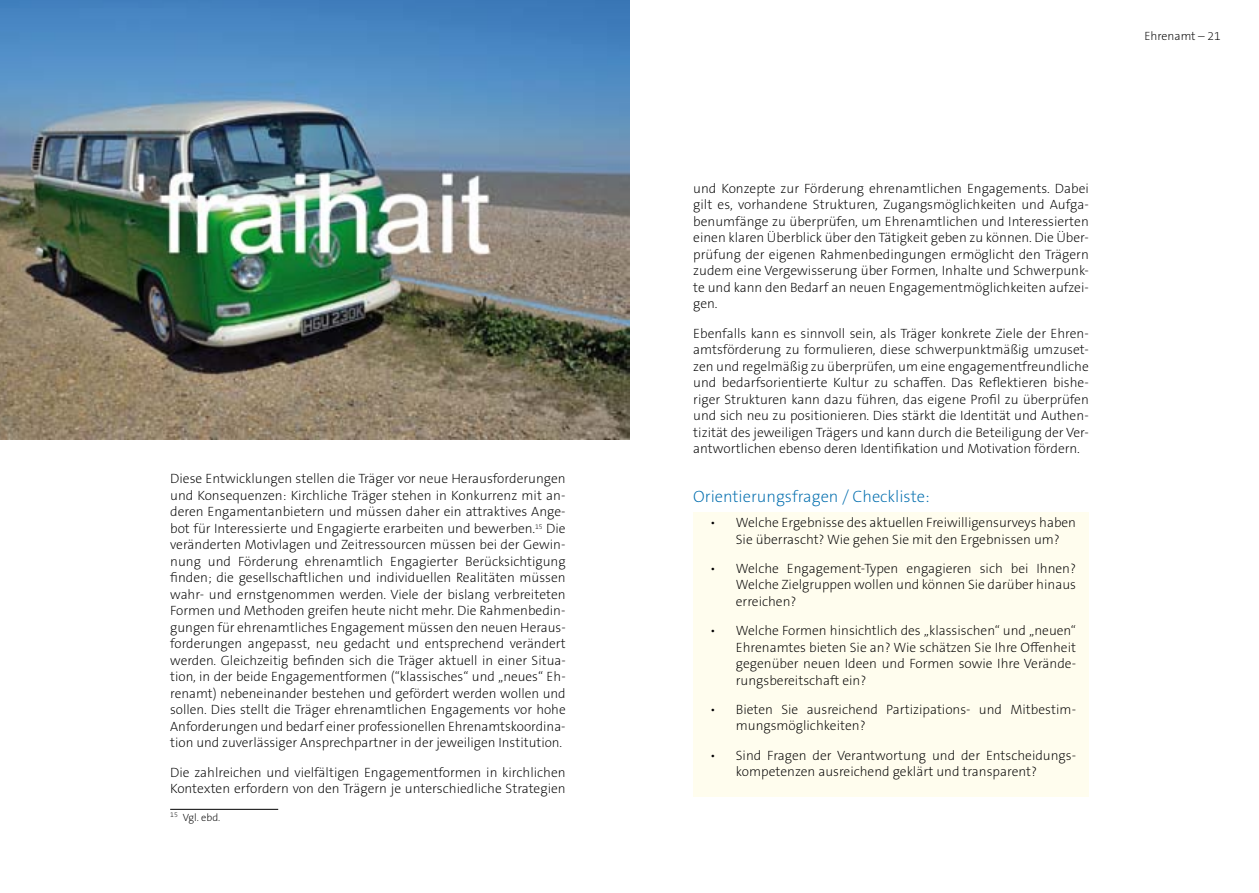
<style>
.page{position:relative;width:1259px;height:893px;background:#fff}
.page>*{position:absolute;margin:0;border:0;box-sizing:border-box;transform-origin:0 0}
.t1{font:200 16.5px "The Sans B W2";color:#006dae}
.t2{font:200 13.5px/16.5px "The Sans B W2";color:#000;text-align:justify}
.t3{font:200 12px "The Sans B W2";color:#000}
.t4{font:200 10.5px "The Sans B W2";color:#000}
</style>
<div class="page">
<div style="left:693px;top:512px;width:396px;height:284px;background:#fffdee"></div>
<hr style="left:170px;top:809px;width:108px;height:1px;background:#000">
<img style="left:0;top:0;width:629px;height:439px">
<p class="t2" style="left:170px;top:471px;width:397px">Diese Entwicklungen stellen die Träger vor neue Herausforderungen und Konsequenzen: Kirchliche Träger stehen in Konkurrenz mit an&shy;deren Engamentanbietern und müssen daher ein attraktives Ange&shy;bot für Interessierte und Engagierte erarbeiten und bewerben.<sup>15</sup> Die veränderten Motivlagen und Zeitressourcen müssen bei der Gewin&shy;nung und Förderung ehrenamtlich Engagierter Berücksichtigung finden; die gesellschaftlichen und individuellen Realitäten müssen wahr- und ernstgenommen werden. Viele der bislang verbreiteten Formen und Methoden greifen heute nicht mehr. Die Rahmenbedin&shy;gungen für ehrenamtliches Engagement müssen den neuen Heraus&shy;forderungen angepasst, neu gedacht und entsprechend verändert werden. Gleichzeitig befinden sich die Träger aktuell in einer Situa&shy;tion, in der beide Engagementformen (“klassisches“ und „neues“ Eh&shy;renamt) nebeneinander bestehen und gefördert werden wollen und sollen. Dies stellt die Träger ehrenamtlichen Engagements vor hohe Anforderungen und bedarf einer professionellen Ehrenamtskoordina&shy;tion und zuverlässiger Ansprechpartner in der jeweiligen Institution.</p>
<p class="t2" style="left:170px;top:764px;width:397px">Die zahlreichen und vielfältigen Engagementformen in kirchlichen<br>Kontexten erfordern von den Trägern je unterschiedliche Strategien</p>
<p class="t4" style="left:170px;top:810px;width:52px"><sup>15</sup> Vgl. ebd.</p>
<p class="t2" style="left:693px;top:180px;width:397px">und Konzepte zur Förderung ehrenamtlichen Engagements. Dabei gilt es, vorhandene Strukturen, Zugangsmöglichkeiten und Aufga&shy;benumfänge zu überprüfen, um Ehrenamtlichen und Interessierten einen klaren Überblick über den Tätigkeit geben zu können. Die Über&shy;prüfung der eigenen Rahmenbedingungen ermöglicht den Trägern zudem eine Vergewisserung über Formen, Inhalte und Schwerpunk&shy;te und kann den Bedarf an neuen Engagementmöglichkeiten aufzei&shy;gen.</p>
<p class="t2" style="left:693px;top:325px;width:397px">Ebenfalls kann es sinnvoll sein, als Träger konkrete Ziele der Ehren&shy;amtsförderung zu formulieren, diese schwerpunktmäßig umzuset&shy;zen und regelmäßig zu überprüfen, um eine engagementfreundliche und bedarfsorientierte Kultur zu schaffen. Das Reflektieren bishe&shy;riger Strukturen kann dazu führen, das eigene Profil zu überprüfen und sich neu zu positionieren. Dies stärkt die Identität und Authen&shy;tizität des jeweiligen Trägers und kann durch die Beteiligung der Ver&shy;antwortlichen ebenso deren Identifikation und Motivation fördern.</p>
<p class="t1" style="left:693px;top:485px;width:238px">Orientierungsfragen / Checkliste:</p>
<p class="t2" style="left:736px;top:514px;width:342px;text-indent:-26px">• Welche Ergebnisse des aktuellen Freiwilligensurveys haben<br>Sie überrascht? Wie gehen Sie mit den Ergebnissen um?</p>
<p class="t2" style="left:736px;top:560px;width:342px;text-indent:-26px">• Welche Engagement-Typen engagieren sich bei Ihnen?<br>Welche Zielgruppen wollen und können Sie darüber hinaus erreichen?</p>
<p class="t2" style="left:736px;top:622px;width:342px;text-indent:-26px">• Welche Formen hinsichtlich des „klassischen“ und „neuen“ Ehrenamtes bieten Sie an? Wie schätzen Sie Ihre Offenheit gegenüber neuen Ideen und Formen sowie Ihre Verände&shy;rungsbereitschaft ein?</p>
<p class="t2" style="left:736px;top:701px;width:342px;text-indent:-26px">• Bieten Sie ausreichend Partizipations- und Mitbestim&shy;mungsmöglichkeiten?</p>
<p class="t2" style="left:736px;top:747px;width:342px;text-indent:-26px">• Sind Fragen der Verantwortung und der Entscheidungs&shy;kompetenzen ausreichend geklärt und transparent?</p>
<p class="t3" style="left:1144px;top:28px;width:78px">Ehrenamt – 21</p>
</div>
